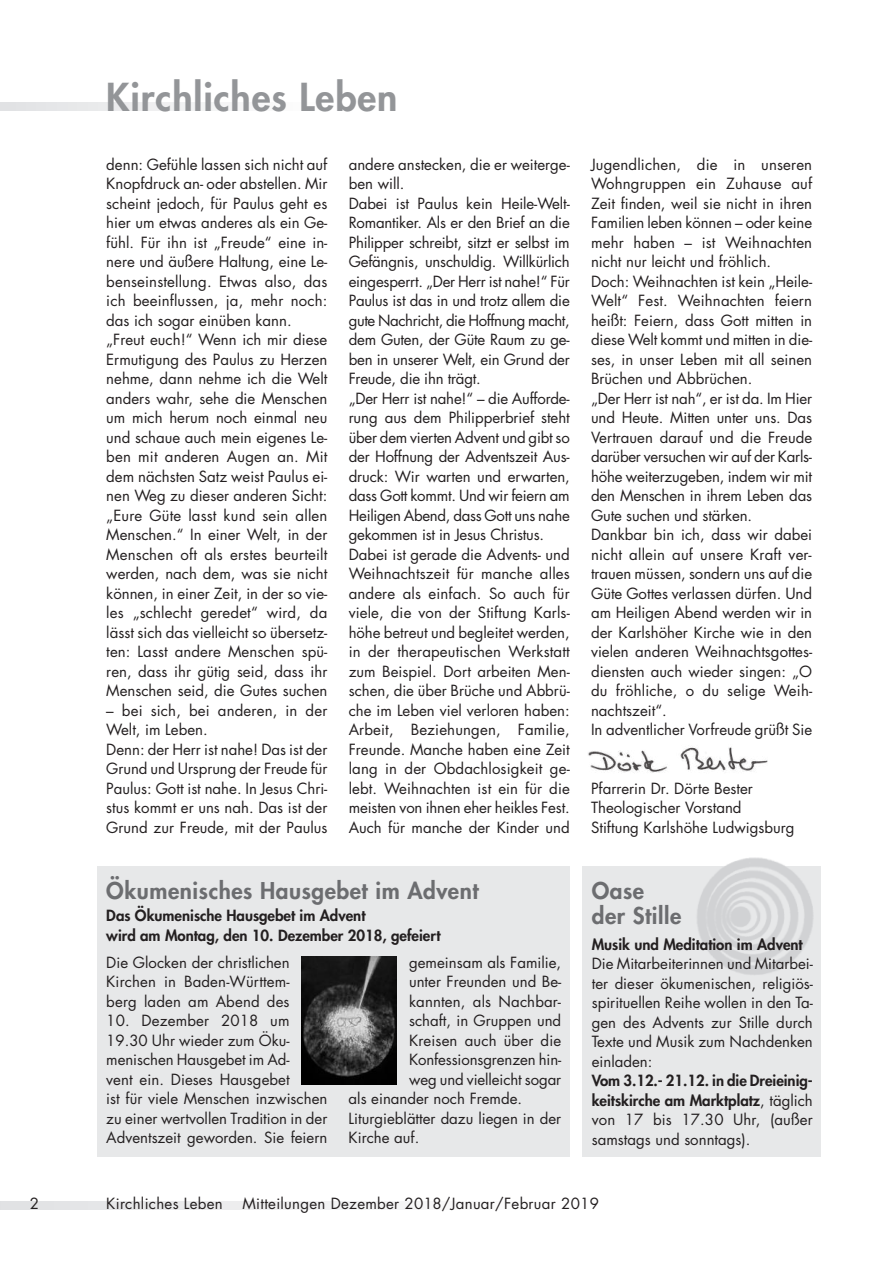
<style>
.page{position:relative;width:893px;height:1263px;background:#fff}
.page>*{position:absolute;margin:0;border:0;box-sizing:border-box;transform-origin:0 0}
.t1{font:800 37.5px "Futura";letter-spacing:.025em;color:#939598}
.t2{font:800 22.5px/25.5px "Futura";letter-spacing:.025em;color:#6c6d70}
.t3{font:15px/19.5px "Futura";color:#231f20}
.t4{font:800 15px/19.5px "Futura";color:#231f20}
.t5{font:15px "Futura";letter-spacing:.02em;color:#231f20}
.s1{font-weight:400}
</style>
<div class="page">
<svg style="left:0;top:102px;width:221px;height:9px"></svg>
<svg style="left:0;top:1201px;width:388px;height:9px"></svg>
<img style="left:588px;top:747px;width:180px;height:26px">
<div style="left:98px;top:866px;width:472px;height:291px;background:#e7e8e9"></div>
<div style="left:583px;top:866px;width:238px;height:291px;background:#e7e8e9"></div>
<img style="left:697px;top:857px;width:116px;height:118px">
<img style="left:302px;top:956px;width:95px;height:128px">
<h1 class="t1" style="left:106px;top:79px;width:293px">Kirchliches Leben</h1>
<p class="t3" style="left:106px;top:156px;width:223px">denn: Gefühle lassen sich nicht auf<br>Knopfdruck an- oder abstellen. Mir scheint jedoch, für Paulus geht es hier um etwas anderes als ein Ge&shy;fühl. Für ihn ist „Freude“ eine in&shy;nere und äußere Haltung, eine Le&shy;benseinstellung. Etwas also, das ich beeinflussen, ja, mehr noch: das ich sogar einüben kann. „Freut euch!“ Wenn ich mir diese<br>Ermutigung des Paulus zu Herzen nehme, dann nehme ich die Welt anders wahr, sehe die Menschen um mich herum noch einmal neu und schaue auch mein eigenes Le&shy;ben mit anderen Augen an. Mit dem nächsten Satz weist Paulus ei&shy;nen Weg zu dieser anderen Sicht: „Eure Güte lasst kund sein allen<br>Menschen.“ In einer Welt, in der<br>Menschen oft als erstes beurteilt werden, nach dem, was sie nicht können, in einer Zeit, in der so vie&shy;les „schlecht geredet“ wird, da lässt sich das vielleicht so übersetz&shy;ten: Lasst andere Menschen spü&shy;ren, dass ihr gütig seid, dass ihr<br>Menschen seid, die Gutes suchen</p>
<p class="t3" style="left:106px;top:702px;width:223px">– bei sich, bei anderen, in der<br>Welt, im Leben.<br>Denn: der Herr ist nahe! Das ist der<br>Grund und Ursprung der Freude für<br>Paulus: Gott ist nahe. In Jesus Chri&shy;stus kommt er uns nah. Das ist der<br>Grund zur Freude, mit der Paulus</p>
<p class="t3" style="left:349px;top:156px;width:223px">andere anstecken, die er weiterge&shy;ben will.<br>Dabei ist Paulus kein Heile-Welt-<br>Romantiker. Als er den Brief an die<br>Philipper schreibt, sitzt er selbst im<br>Gefängnis, unschuldig. Willkürlich eingesperrt. „Der Herr ist nahe!“ Für<br>Paulus ist das in und trotz allem die gute Nachricht, die Hoffnung macht, dem Guten, der Güte Raum zu ge&shy;ben in unserer Welt, ein Grund der<br>Freude, die ihn trägt.<br>„Der Herr ist nahe!“ – die Aufforde&shy;rung aus dem Philipperbrief steht über dem vierten Advent und gibt so der Hoffnung der Adventszeit Aus&shy;druck: Wir warten und erwarten, dass Gott kommt. Und wir feiern am<br>Heiligen Abend, dass Gott uns nahe gekommen ist in Jesus Christus.<br>Dabei ist gerade die Advents- und<br>Weihnachtszeit für manche alles andere als einfach. So auch für viele, die von der Stiftung Karls&shy;höhe betreut und begleitet werden, in der therapeutischen Werkstatt zum Beispiel. Dort arbeiten Men&shy;schen, die über Brüche und Abbrü&shy;che im Leben viel verloren haben:<br>Arbeit, Beziehungen, Familie,<br>Freunde. Manche haben eine Zeit lang in der Obdachlosigkeit ge&shy;lebt. Weihnachten ist ein für die meisten von ihnen eher heikles Fest.<br>Auch für manche der Kinder und</p>
<p class="t3" style="left:591px;top:156px;width:223px">Jugendlichen, die in unseren<br>Wohngruppen ein Zuhause auf<br>Zeit finden, weil sie nicht in ihren<br>Familien leben können – oder keine mehr haben – ist Weihnachten nicht nur leicht und fröhlich.<br>Doch: Weihnachten ist kein „Heile-<br>Welt“ Fest. Weihnachten feiern heißt: Feiern, dass Gott mitten in diese Welt kommt und mitten in die&shy;ses, in unser Leben mit all seinen<br>Brüchen und Abbrüchen.<br>„Der Herr ist nah“, er ist da. Im Hier und Heute. Mitten unter uns. Das<br>Vertrauen darauf und die Freude darüber versuchen wir auf der Karls&shy;höhe weiterzugeben, indem wir mit den Menschen in ihrem Leben das<br>Gute suchen und stärken.<br>Dankbar bin ich, dass wir dabei nicht allein auf unsere Kraft ver&shy;trauen müssen, sondern uns auf die<br>Güte Gottes verlassen dürfen. Und am Heiligen Abend werden wir in der Karlshöher Kirche wie in den vielen anderen Weihnachtsgottes&shy;diensten auch wieder singen: „O du fröhliche, o du selige Weih&shy;nachtszeit“.<br>In adventlicher Vorfreude grüßt Sie</p>
<p class="t3" style="left:591px;top:780px;width:205px">Pfarrerin Dr. Dörte Bester<br>Theologischer Vorstand<br>Stiftung Karlshöhe Ludwigsburg</p>
<h2 class="t2" style="left:106px;top:879px;width:374px">Ökumenisches Hausgebet im Advent</h2>
<p class="t4" style="left:106px;top:907px;width:336px">Das Ökumenische Hausgebet im Advent<br>wird am Montag, den 10. Dezember 2018, gefeiert</p>
<p class="t3" style="left:106px;top:954px;width:185px;text-align:justify">Die Glocken der christlichen Kirchen in Baden-Württem&shy;berg laden am Abend des</p>
<p class="t3" style="left:106px;top:1012px;width:223px">10. Dezember 2018 um<br>19.30 Uhr wieder zum Öku&shy;menischen Hausgebet im Ad-<br>vent ein. Dieses Hausgebet<br>ist für viele Menschen inzwischen zu einer wertvollen Tradition in der<br>Adventszeit geworden. Sie feiern</p>
<p class="t3" style="left:409px;top:954px;width:154px">gemeinsam als Familie,</p>
<p class="t3" style="left:409px;top:973px;width:154px">unter Freunden und Be-</p>
<p class="t3" style="left:409px;top:993px;width:153px">kannten, als Nachbar-</p>
<p class="t3" style="left:409px;top:1012px;width:154px">schaft, in Gruppen und</p>
<p class="t3" style="left:409px;top:1032px;width:154px">Kreisen auch über die</p>
<p class="t3" style="left:409px;top:1051px;width:154px">Konfessionsgrenzen hin-</p>
<p class="t3" style="left:409px;top:1071px;width:154px">weg und vielleicht sogar</p>
<p class="t3" style="left:349px;top:1090px;width:175px">als einander noch Fremde.</p>
<p class="t3" style="left:349px;top:1110px;width:214px">Liturgieblätter dazu liegen in der</p>
<p class="t3" style="left:349px;top:1129px;width:72px">Kirche auf.</p>
<h2 class="t2" style="left:592px;top:879px;width:91px">Oase der Stille</h2>
<p class="t4" style="left:592px;top:935px;width:212px">Musik und Meditation im Advent</p>
<p class="t3" style="left:592px;top:955px;width:223px;text-align:justify">Die Mitarbeiterinnen und Mitarbei&shy;ter dieser ökumenischen, religiös&shy;spirituellen Reihe wollen in den Ta&shy;gen des Advents zur Stille durch Texte und Musik zum Nachdenken einladen:</p>
<p class="t4" style="left:592px;top:1072px;width:223px;text-align:justify">Vom 3.12.- 21.12. in die Dreieinig&shy;keitskirche am Marktplatz<span class="s1">, täglich von 17 bis 17.30 Uhr, (außer samstags und sonntags).</span></p>
<p class="t3" style="left:30px;top:1195px;width:11px">2</p>
<p class="t5" style="left:106px;top:1197px;width:118px">Kirchliches Leben</p>
<p class="t5" style="left:242px;top:1197px;width:358px">Mitteilungen Dezember 2018/Januar/Februar 2019</p>
</div>
